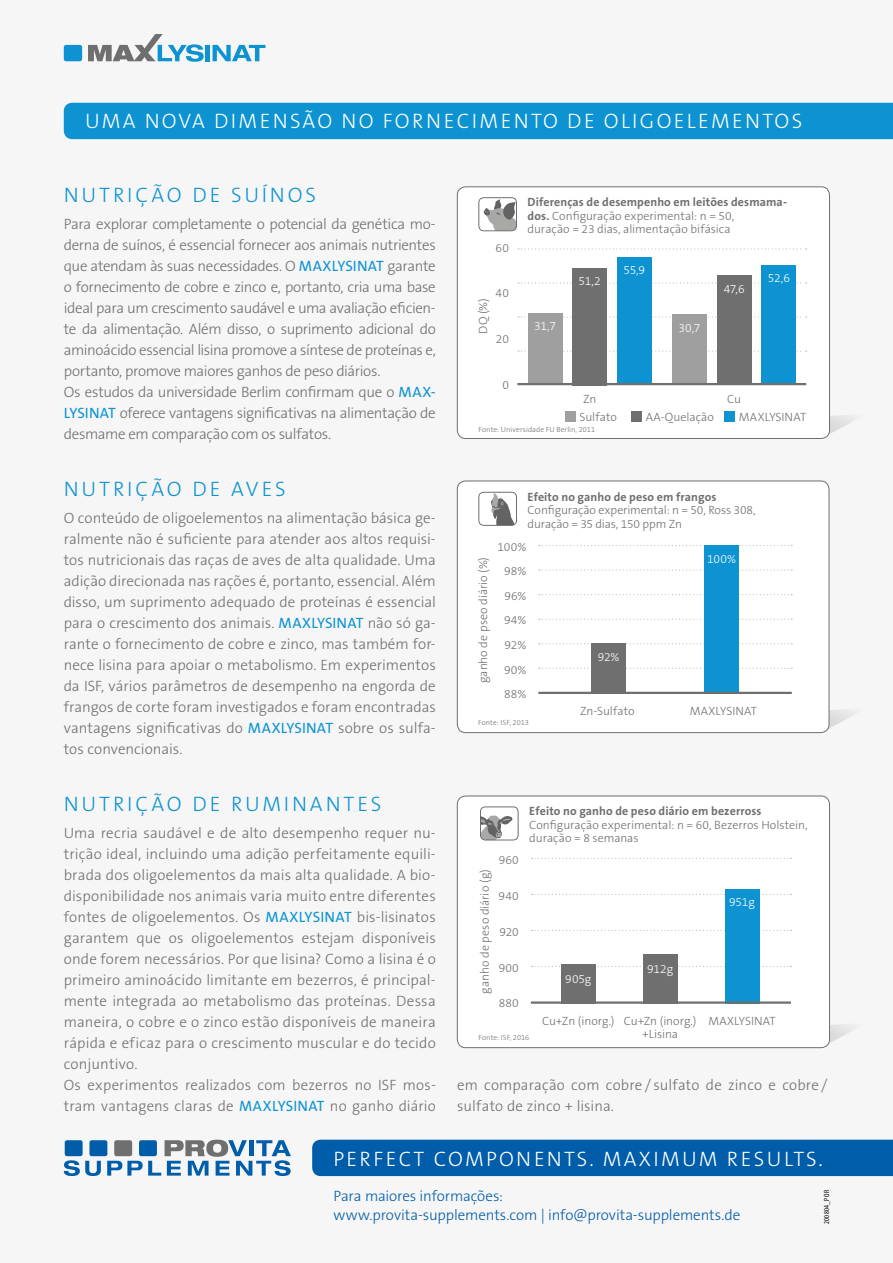
<style>
.page{position:relative;width:893px;height:1263px;background:#f6f6f6}
.page>*{position:absolute;margin:0;border:0;box-sizing:border-box;transform-origin:0 0}
.t1{font:300 21px "The Sans B3";letter-spacing:.11em;color:#fff}
.t2{font:300 21px "The Sans B3";letter-spacing:.135em;color:#0d93d2}
.t3{font:300 15px/21px "The Sans B3";color:#706f6f}
.t4{font:300 15px/21px "The Sans B3";letter-spacing:-.025em;color:#706f6f}
.t5{font:300 15px/19.5px "The Sans B3";letter-spacing:-.005em;color:#005da9}
.t6{font:300 12px/24.6px "The Sans B3";color:#706f6f}
.t7{font:700 12px "The Sans B7";letter-spacing:.01em;color:#706f6f}
.t8{font:300 12px "The Sans B3";letter-spacing:-.015em;color:#fff}
.t9{font:300 7.5px "The Sans B3";letter-spacing:.005em;color:#706f6f}
.t10{font:condensed 7.5px "Myriad Pro";letter-spacing:.05em;color:#000}
.s1{font-family:"The Sans B5 Plain";font-weight:400;color:#0d93d2}
.s2{font-family:"The Sans B7";font-weight:700}
</style>
<div class="page">
<div style="left:205px;top:45px;width:5px;height:16px;background:#0d93d2"></div>
<svg style="left:213px;top:45px;width:52px;height:16px"></svg>
<div style="left:64px;top:45px;width:18px;height:16px;background:#0d93d2;border-radius:2px"></div>
<svg style="left:88px;top:34px;width:116px;height:28px"></svg>
<div style="left:64px;top:103px;width:829px;height:36px;background:#0d93d2"></div>
<svg style="left:457px;top:415px;width:398px;height:24px"></svg>
<div style="left:457px;top:187px;width:372px;height:251px;background:#fff;border-radius:9px"></div>
<div style="left:457px;top:187px;width:373px;height:252px;border:1px solid #706f6f;border-radius:9px"></div>
<svg style="left:518px;top:248px;width:289px;height:1px"></svg>
<svg style="left:518px;top:282px;width:289px;height:2px"></svg>
<svg style="left:518px;top:316px;width:289px;height:2px"></svg>
<svg style="left:518px;top:351px;width:289px;height:1px"></svg>
<div style="left:528px;top:313px;width:34px;height:72px;background:#9f9f9f"></div>
<div style="left:673px;top:315px;width:34px;height:70px;background:#9f9f9f"></div>
<div style="left:573px;top:268px;width:34px;height:117px;background:#706f6f"></div>
<div style="left:717px;top:276px;width:34px;height:108px;background:#706f6f"></div>
<div style="left:617px;top:258px;width:34px;height:127px;background:#0d93d2"></div>
<div style="left:762px;top:265px;width:34px;height:120px;background:#0d93d2"></div>
<hr style="left:517px;top:383px;width:289px;height:2px;background:#706f6f">
<div style="left:565px;top:411px;width:11px;height:11px;background:#9f9f9f"></div>
<div style="left:631px;top:411px;width:11px;height:11px;background:#706f6f"></div>
<div style="left:724px;top:411px;width:11px;height:11px;background:#0d93d2"></div>
<svg style="left:478px;top:197px;width:39px;height:34px"></svg>
<svg style="left:64px;top:1160px;width:37px;height:16px"></svg>
<svg style="left:107px;top:1140px;width:184px;height:36px"></svg>
<div style="left:114px;top:1140px;width:18px;height:16px;background:#706f6f;border-radius:2px"></div>
<div style="left:139px;top:1140px;width:18px;height:16px;background:#005da9;border-radius:2px"></div>
<div style="left:89px;top:1140px;width:18px;height:16px;background:#005da9;border-radius:2px"></div>
<div style="left:65px;top:1140px;width:18px;height:16px;background:#005da9;border-radius:2px"></div>
<div style="left:312px;top:1140px;width:581px;height:36px;background:#005da9"></div>
<svg style="left:457px;top:1024px;width:398px;height:24px"></svg>
<div style="left:457px;top:796px;width:372px;height:252px;background:#fff;border-radius:9px"></div>
<div style="left:457px;top:796px;width:373px;height:252px;border:1px solid #706f6f;border-radius:9px"></div>
<svg style="left:531px;top:858px;width:260px;height:1px"></svg>
<svg style="left:531px;top:894px;width:260px;height:1px"></svg>
<svg style="left:531px;top:930px;width:260px;height:1px"></svg>
<svg style="left:531px;top:966px;width:260px;height:1px"></svg>
<div style="left:561px;top:964px;width:34px;height:39px;background:#706f6f"></div>
<div style="left:643px;top:954px;width:34px;height:49px;background:#706f6f"></div>
<div style="left:725px;top:889px;width:34px;height:114px;background:#0d93d2"></div>
<svg style="left:480px;top:806px;width:39px;height:35px"></svg>
<hr style="left:531px;top:1001px;width:260px;height:3px;background:#706f6f">
<svg style="left:457px;top:708px;width:398px;height:25px"></svg>
<div style="left:457px;top:481px;width:372px;height:252px;background:#fff;border-radius:9px"></div>
<div style="left:457px;top:481px;width:372px;height:252px;border:1px solid #706f6f;border-radius:9px"></div>
<svg style="left:539px;top:545px;width:253px;height:1px"></svg>
<svg style="left:539px;top:569px;width:253px;height:2px"></svg>
<svg style="left:539px;top:594px;width:253px;height:1px"></svg>
<svg style="left:539px;top:619px;width:253px;height:1px"></svg>
<svg style="left:539px;top:643px;width:253px;height:1px"></svg>
<svg style="left:539px;top:668px;width:253px;height:1px"></svg>
<div style="left:592px;top:644px;width:34px;height:50px;background:#706f6f"></div>
<div style="left:705px;top:546px;width:34px;height:148px;background:#0d93d2"></div>
<svg style="left:478px;top:492px;width:39px;height:34px"></svg>
<hr style="left:538px;top:692px;width:254px;height:2px;background:#706f6f">
<h1 class="t1" style="left:85px;top:110px;width:719px">UMA NOVA DIMENSÃO NO FORNECIMENTO DE OLIGOELEMENTOS</h1>
<h1 class="t2" style="left:64px;top:184px;width:254px">NUTRIÇÃO DE SUÍNOS</h1>
<p class="t4" style="left:64px;top:214px;width:374px">Para explorar completamente o potencial da genética mo&shy;derna de suínos, é essencial fornecer aos animais nutrientes que atendam às suas necessidades. O <span class="s1">MAXLYSINAT</span> garante o fornecimento de cobre e zinco e, portanto, cria uma base ideal para um crescimento saudável e uma avaliação eficien&shy;te da alimentação. Além disso, o suprimento adicional do aminoácido essencial lisina promove a síntese de proteínas e, portanto, promove maiores ganhos de peso diários.<br>Os estudos da universidade Berlim confirmam que o <span class="s1">MAX-LYSINAT</span> oferece vantagens significativas na alimentação de desmame em comparação com os sulfatos.</p>
<h1 class="t2" style="left:64px;top:478px;width:223px">NUTRIÇÃO DE AVES</h1>
<p class="t3" style="left:64px;top:508px;width:374px;text-align:justify">O conteúdo de oligoelementos na alimentação básica ge&shy;ralmente não é suficiente para atender aos altos requisi&shy;tos nutricionais das raças de aves de alta qualidade. Uma adição direcionada nas rações é, portanto, essencial. Além disso, um suprimento adequado de proteínas é essencial para o crescimento dos animais. <span class="s1">MAXLYSINAT</span> não só ga&shy;rante o fornecimento de cobre e zinco, mas também for&shy;nece lisina para apoiar o metabolismo. Em experimentos da ISF, vários parâmetros de desempenho na engorda de frangos de corte foram investigados e foram encontradas vantagens significativas do <span class="s1">MAXLYSINAT</span> sobre os sulfa&shy;tos convencionais.</p>
<h1 class="t2" style="left:64px;top:793px;width:319px">NUTRIÇÃO DE RUMINANTES</h1>
<p class="t3" style="left:64px;top:823px;width:374px">Uma recria saudável e de alto desempenho requer nu&shy;trição ideal, incluindo uma adição perfeitamente equili&shy;brada dos oligoelementos da mais alta qualidade. A bio&shy;disponibilidade nos animais varia muito entre diferentes fontes de oligoelementos. Os <span class="s1">MAXLYSINAT</span> bis-lisinatos garantem que os oligoelementos estejam disponíveis onde forem necessários. Por que lisina? Como a lisina é o primeiro aminoácido limitante em bezerros, é principal&shy;mente integrada ao metabolismo das proteínas. Dessa maneira, o cobre e o zinco estão disponíveis de maneira rápida e eficaz para o crescimento muscular e do tecido conjuntivo.<br>Os experimentos realizados com bezerros no ISF mos&shy;tram vantagens claras de <span class="s1">MAXLYSINAT</span> no ganho diário</p>
<p class="t6" style="left:496px;top:236px;width:15px">60</p>
<p class="t6" style="left:495px;top:282px;width:15px">40</p>
<p class="t6" style="left:496px;top:327px;width:15px">20</p>
<p class="t6" style="left:502px;top:373px;width:8px">0</p>
<p class="t6" style="left:471px;top:333px;width:37px;rotate:-90deg">DQ (%)</p>
<p class="t7" style="left:528px;top:196px;width:261px">Diferenças de desempenho em leitões desmama-</p>
<p class="t6" style="left:528px;top:209px;width:208px;line-height:13.5px"><span class="s2">dos.</span> Configuração experimental: n = 50, duração = 23 dias, alimentação bifásica</p>
<p class="t8" style="left:534px;top:320px;width:23px">31,7</p>
<p class="t8" style="left:579px;top:275px;width:24px">51,2</p>
<p class="t8" style="left:623px;top:264px;width:23px">55,9</p>
<p class="t8" style="left:679px;top:321px;width:23px">30,7</p>
<p class="t8" style="left:724px;top:283px;width:22px">47,6</p>
<p class="t8" style="left:768px;top:272px;width:24px">52,6</p>
<p class="t6" style="left:583px;top:387px;width:15px">Zn</p>
<p class="t6" style="left:727px;top:387px;width:15px">Cu</p>
<p class="t6" style="left:579px;top:405px;width:39px">Sulfato</p>
<p class="t6" style="left:646px;top:405px;width:70px">AA-Quelação</p>
<p class="t6" style="left:739px;top:405px;width:69px">MAXLYSINAT</p>
<p class="t9" style="left:478px;top:426px;width:118px">Fonte: Universidade FU Berlin, 2011</p>
<p class="t6" style="left:471px;top:683px;width:127px;rotate:-90deg">ganho de pseo diário (%)</p>
<p class="t7" style="left:528px;top:490px;width:190px">Efeito no ganho de peso em frangos</p>
<p class="t6" style="left:528px;top:504px;width:230px;line-height:13.5px">Configuração experimental: n = 50, Ross 308, duração = 35 dias, 150 ppm Zn</p>
<p class="t6" style="left:497px;top:535px;width:30px;text-align:center">100%<br>98%<br>96%<br>94%<br>92%<br>90%<br>88%</p>
<p class="t8" style="left:598px;top:650px;width:23px">92%</p>
<p class="t8" style="left:707px;top:552px;width:30px">100%</p>
<p class="t6" style="left:580px;top:699px;width:56px">Zn-Sulfato</p>
<p class="t6" style="left:690px;top:699px;width:69px">MAXLYSINAT</p>
<p class="t9" style="left:478px;top:719px;width:53px">Fonte: ISF, 2013</p>
<p class="t6" style="left:499px;top:848px;width:21px">960</p>
<p class="t6" style="left:499px;top:884px;width:22px">940</p>
<p class="t6" style="left:499px;top:920px;width:21px">920</p>
<p class="t6" style="left:499px;top:956px;width:22px">900</p>
<p class="t6" style="left:499px;top:991px;width:21px">880</p>
<p class="t6" style="left:473px;top:994px;width:126px;rotate:-90deg">ganho de peso diário (g)</p>
<p class="t7" style="left:529px;top:805px;width:234px">Efeito no ganho de peso diário em bezerross</p>
<p class="t6" style="left:529px;top:819px;width:280px;line-height:13.5px">Configuração experimental: n = 60, Bezerros Holstein, duração = 8 semanas</p>
<p class="t8" style="left:565px;top:972px;width:28px">905g</p>
<p class="t8" style="left:647px;top:962px;width:27px">912g</p>
<p class="t8" style="left:729px;top:896px;width:27px">951g</p>
<p class="t9" style="left:478px;top:1034px;width:52px">Fonte: ISF, 2016</p>
<p class="t6" style="left:642px;top:1014px;width:56px;line-height:13.5px;text-indent:-100px">Cu+Zn (inorg.) Cu+Zn (inorg.) +Lisina</p>
<p class="t6" style="left:708px;top:1009px;width:69px">MAXLYSINAT</p>
<p class="t3" style="left:457px;top:1075px;width:372px">em comparação com cobre / sulfato de zinco e cobre / sulfato de zinco + lisina.</p>
<h1 class="t1" style="left:333px;top:1148px;width:491px">PERFECT COMPONENTS. MAXIMUM RESULTS.</h1>
<p class="t5" style="left:333px;top:1186px;width:408px">Para maiores informações:<br>www.provita-supplements.com | info@provita-supplements.de</p>
<p class="t10" style="left:822px;top:1224px;width:35px;rotate:-90deg">200804_POR</p>
</div>
